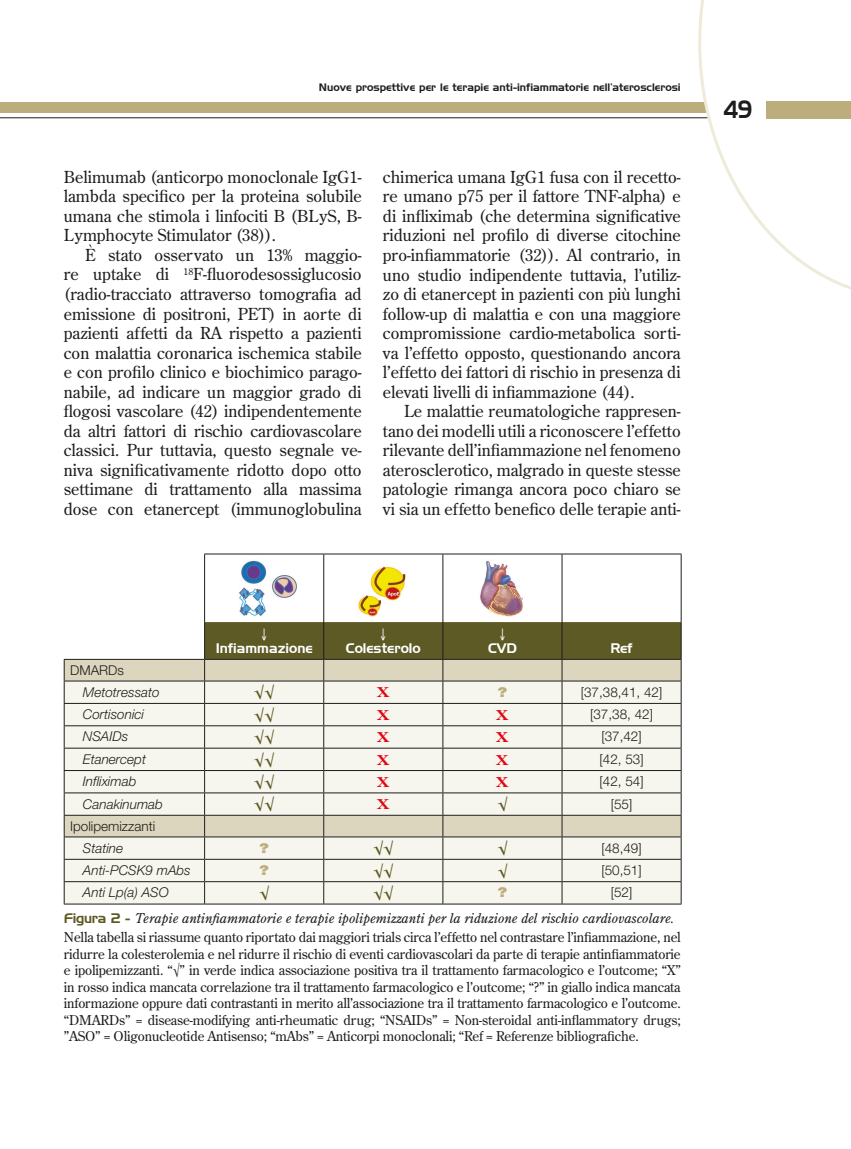
<style>
.page{position:relative;width:851px;height:1149px;background:#fff}
.page>*{position:absolute;margin:0;border:0;box-sizing:border-box;transform-origin:0 0}
.t1{font:24px "Handel Gothic BT";color:#1d1d1b;scale:.8 1}
.t2{font:16.5px/19.5px "Century Old Style Std";color:#1d1d1b;text-align:justify}
.t3{font:13.5px/16.5px "Century Old Style Std";letter-spacing:-.01em;color:#1d1d1b}
.t4{font:italic 300 13.5px "Helvetica Neue LT Std";color:#1d1d1b}
.t5{font:300 13.5px "Helvetica Neue LT Std";color:#1d1d1b}
.t6{font:13.5px "Handel Gothic BT";color:#fff}
.t7{font:700 13.5px "Century Old Style Std";color:#5e5a25;scale:1.2 1}
.t8{font:700 13.5px "Century Old Style Std";color:#e30614;scale:1.2 1}
.t9{font:900 13.5px "Helvetica Neue LT Std";color:#bbae7c;scale:1.2 1}
.t10{font:10.5px "Handel Gothic BT";color:#1d1d1b}
.s1{font-family:"Handel Gothic BT";color:#5e5a25}
.s2{font-style:italic}
</style>
<div class="page">
<hr style="left:0;top:117px;width:850px;height:1px;background:#1d1d1b">
<div style="left:0;top:102px;width:850px;height:11px;background:#bbae7c"></div>
<svg style="left:698px;top:0;width:152px;height:289px"></svg>
<div style="left:765px;top:101px;width:85px;height:17px;background:#bbae7c"></div>
<div style="left:65px;top:659px;width:139px;height:21px;background:#ddd6be"></div>
<svg style="left:65px;top:681px;width:139px;height:222px;background:#efede4"></svg>
<hr style="left:204px;top:553px;width:120px;height:1px;background:#1d1d1b">
<hr style="left:204px;top:554px;width:1px;height:68px;background:#1d1d1b">
<hr style="left:324px;top:553px;width:119px;height:1px;background:#1d1d1b">
<hr style="left:323px;top:554px;width:1px;height:68px;background:#1d1d1b">
<hr style="left:443px;top:553px;width:119px;height:1px;background:#1d1d1b">
<hr style="left:442px;top:554px;width:1px;height:68px;background:#1d1d1b">
<hr style="left:562px;top:553px;width:119px;height:1px;background:#1d1d1b">
<hr style="left:561px;top:554px;width:1px;height:68px;background:#1d1d1b">
<hr style="left:680px;top:554px;width:1px;height:68px;background:#1d1d1b">
<hr style="left:64px;top:658px;width:140px;height:1px;background:#1d1d1b">
<hr style="left:64px;top:680px;width:140px;height:1px;background:#1d1d1b">
<hr style="left:64px;top:702px;width:140px;height:1px;background:#1d1d1b">
<hr style="left:64px;top:725px;width:140px;height:1px;background:#1d1d1b">
<hr style="left:64px;top:747px;width:140px;height:1px;background:#1d1d1b">
<hr style="left:64px;top:770px;width:140px;height:1px;background:#1d1d1b">
<hr style="left:64px;top:792px;width:140px;height:1px;background:#1d1d1b">
<hr style="left:64px;top:814px;width:140px;height:1px;background:#1d1d1b">
<hr style="left:64px;top:836px;width:140px;height:1px;background:#1d1d1b">
<hr style="left:64px;top:858px;width:140px;height:1px;background:#1d1d1b">
<hr style="left:64px;top:881px;width:140px;height:1px;background:#1d1d1b">
<svg style="left:64px;top:659px;width:1px;height:244px"></svg>
<hr style="left:64px;top:903px;width:140px;height:1px;background:#1d1d1b">
<hr style="left:204px;top:903px;width:120px;height:1px;background:#1d1d1b">
<hr style="left:324px;top:903px;width:119px;height:1px;background:#1d1d1b">
<hr style="left:443px;top:903px;width:119px;height:1px;background:#1d1d1b">
<hr style="left:562px;top:903px;width:119px;height:1px;background:#1d1d1b">
<img style="left:239px;top:560px;width:58px;height:56px">
<img style="left:480px;top:561px;width:43px;height:56px">
<img style="left:358px;top:566px;width:48px;height:51px">
<svg style="left:204px;top:622px;width:477px;height:281px;background:#d4d2c2"></svg>
<p class="t10" style="left:319px;top:81px;width:363px">Nuove prospettive per le terapie anti-infiammatorie nell’aterosclerosi</p>
<p class="t2" style="left:64px;top:167px;width:299px">Belimumab (anticorpo monoclonale IgG1- lambda specifico per la proteina solubile umana che stimola i linfociti B (BLyS, B-Lymphocyte Stimulator (38)).</p>
<p class="t2" style="left:64px;top:245px;width:299px;text-indent:21px">È stato osservato un 13% maggio&shy;re uptake di <sup>18</sup>F-fluorodesossiglucosio (radio-tracciato attraverso tomografia ad emissione di positroni, PET) in aorte di pazienti affetti da RA rispetto a pazienti con malattia coronarica ischemica stabile e con profilo clinico e biochimico parago&shy;nabile, ad indicare un maggior grado di flogosi vascolare (42) indipendentemente da altri fattori di rischio cardiovascolare classici. Pur tuttavia, questo segnale ve&shy;niva significativamente ridotto dopo otto settimane di trattamento alla massima dose con etanercept (immunoglobulina</p>
<p class="t2" style="left:383px;top:167px;width:299px">chimerica umana IgG1 fusa con il recetto&shy;re umano p75 per il fattore TNF-alpha) e di infliximab (che determina significative riduzioni nel profilo di diverse citochine pro-infiammatorie (32)). Al contrario, in uno studio indipendente tuttavia, l’utiliz&shy;zo di etanercept in pazienti con più lunghi follow-up di malattia e con una maggiore compromissione cardio-metabolica sorti&shy;va l’effetto opposto, questionando ancora l’effetto dei fattori di rischio in presenza di elevati livelli di infiammazione (44).</p>
<p class="t2" style="left:383px;top:401px;width:299px;text-indent:21px">Le malattie reumatologiche rappresen&shy;tano dei modelli utili a riconoscere l’effetto rilevante dell’infiammazione nel fenomeno aterosclerotico, malgrado in queste stesse patologie rimanga ancora poco chiaro se vi sia un effetto benefico delle terapie anti-</p>
<h1 class="t1" style="left:723px;top:95px;width:38px">49</h1>
<p class="t6" style="left:216px;top:640px;width:98px">Infiammazione</p>
<p class="t6" style="left:346px;top:640px;width:76px">Colesterolo</p>
<p class="t6" style="left:488px;top:640px;width:30px">CVD</p>
<p class="t6" style="left:610px;top:640px;width:24px">Ref</p>
<p class="t5" style="left:70px;top:661px;width:55px">DMARDs</p>
<p class="t4" style="left:83px;top:683px;width:78px">Metotressato</p>
<p class="t7" style="left:254px;top:683px;width:19px">√√</p>
<p class="t8" style="left:378px;top:683px;width:11px">X</p>
<p class="t9" style="left:497px;top:683px;width:9px">?</p>
<p class="t5" style="left:580px;top:683px;width:83px">[37,38,41, 42]</p>
<p class="t4" style="left:83px;top:706px;width:63px">Cortisonici</p>
<p class="t7" style="left:254px;top:705px;width:19px">√√</p>
<p class="t8" style="left:378px;top:705px;width:11px">X</p>
<p class="t8" style="left:497px;top:705px;width:11px">X</p>
<p class="t5" style="left:590px;top:705px;width:64px">[37,38, 42]</p>
<p class="t4" style="left:83px;top:728px;width:47px">NSAIDs</p>
<p class="t7" style="left:254px;top:728px;width:19px">√√</p>
<p class="t8" style="left:378px;top:728px;width:11px">X</p>
<p class="t8" style="left:497px;top:728px;width:11px">X</p>
<p class="t5" style="left:601px;top:728px;width:42px">[37,42]</p>
<p class="t4" style="left:83px;top:750px;width:65px">Etanercept</p>
<p class="t7" style="left:254px;top:750px;width:19px">√√</p>
<p class="t8" style="left:378px;top:750px;width:11px">X</p>
<p class="t8" style="left:497px;top:750px;width:11px">X</p>
<p class="t5" style="left:599px;top:750px;width:46px">[42, 53]</p>
<p class="t4" style="left:83px;top:773px;width:55px">Infliximab</p>
<p class="t7" style="left:254px;top:772px;width:19px">√√</p>
<p class="t8" style="left:378px;top:772px;width:11px">X</p>
<p class="t8" style="left:497px;top:772px;width:11px">X</p>
<p class="t5" style="left:599px;top:772px;width:46px">[42, 54]</p>
<p class="t4" style="left:83px;top:795px;width:82px">Canakinumab</p>
<p class="t7" style="left:254px;top:795px;width:19px">√√</p>
<p class="t8" style="left:378px;top:795px;width:11px">X</p>
<p class="t7" style="left:497px;top:795px;width:10px">√</p>
<p class="t5" style="left:610px;top:795px;width:23px">[55]</p>
<p class="t5" style="left:70px;top:817px;width:86px">Ipolipemizzanti</p>
<p class="t4" style="left:83px;top:839px;width:42px">Statine</p>
<p class="t9" style="left:259px;top:839px;width:9px">?</p>
<p class="t7" style="left:373px;top:839px;width:19px">√√</p>
<p class="t7" style="left:497px;top:839px;width:10px">√</p>
<p class="t5" style="left:601px;top:839px;width:42px">[48,49]</p>
<p class="t4" style="left:83px;top:861px;width:109px">Anti-PCSK9 mAbs</p>
<p class="t9" style="left:259px;top:861px;width:9px">?</p>
<p class="t7" style="left:373px;top:861px;width:19px">√√</p>
<p class="t7" style="left:497px;top:861px;width:10px">√</p>
<p class="t5" style="left:601px;top:861px;width:42px">[50,51]</p>
<p class="t4" style="left:83px;top:884px;width:87px">Anti Lp(a) ASO</p>
<p class="t7" style="left:259px;top:883px;width:10px">√</p>
<p class="t7" style="left:373px;top:883px;width:19px">√√</p>
<p class="t9" style="left:497px;top:884px;width:9px">?</p>
<p class="t5" style="left:610px;top:884px;width:23px">[52]</p>
<p class="t3" style="left:64px;top:908px;width:618px;line-height:18.6px"><span class="s1">Figura 2 -</span> <span class="s2">Terapie antinfiammatorie e terapie ipolipemizzanti per la riduzione del rischio cardiovascolare.<br></span>Nella tabella si riassume quanto riportato dai maggiori trials circa l’effetto nel contrastare l’infiammazione, nel</p>
<p class="t3" style="left:64px;top:944px;width:618px;text-align:justify">ridurre la colesterolemia e nel ridurre il rischio di eventi cardiovascolari da parte di terapie antinfiammatorie e ipolipemizzanti. “√” in verde indica associazione positiva tra il trattamento farmacologico e l’outcome; “X” in rosso indica mancata correlazione tra il trattamento farmacologico e l’outcome; “?” in giallo indica mancata informazione oppure dati contrastanti in merito all’associazione tra il trattamento farmacologico e l’outcome. “DMARDs” = disease-modifying anti-rheumatic drug; “NSAIDs” = Non-steroidal anti-inflammatory drugs; ”ASO” = Oligonucleotide Antisenso; “mAbs” = Anticorpi monoclonali; “Ref = Referenze bibliografiche.</p>
</div>
